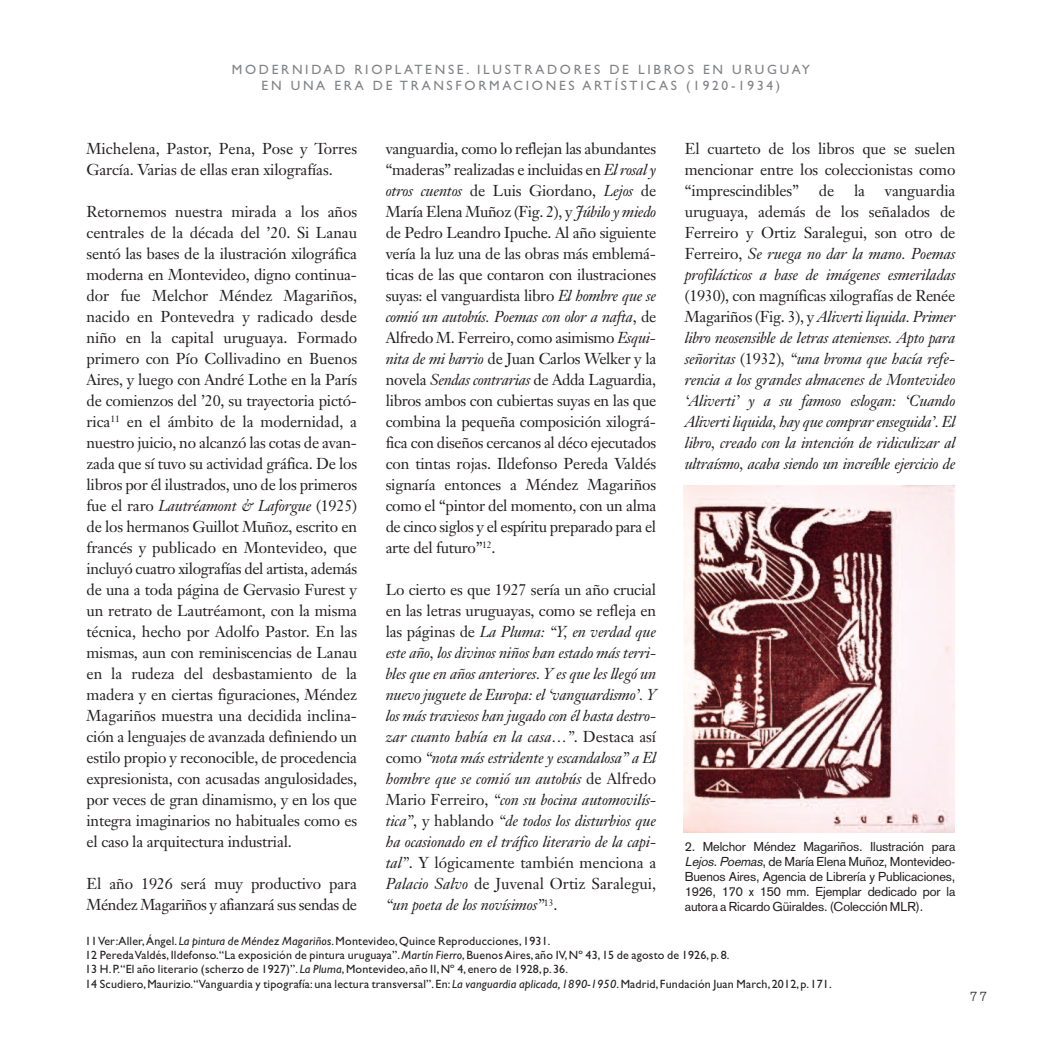
<style>
.page{position:relative;width:1042px;height:1042px;background:#fff}
.page>*{position:absolute;margin:0;border:0;box-sizing:border-box;transform-origin:0 0}
.t1{font:15.6px/21px "Janson Text";letter-spacing:-.01em;color:#231f20;text-align:justify}
.t2{font:italic 15.6px/21px "Janson Text";letter-spacing:-.01em;color:#231f20;text-align:justify}
.t3{font:15.6px/21px "Janson Text";letter-spacing:-.03em;color:#231f20}
.t4{font:13.5px/16.2px "Gill Sans";letter-spacing:.2em;color:#808285;text-align:center}
.t5{font:300 12.9px "Akzidenz Grotesk";color:#231f20}
.t6{font:12.75px/15px "Akzidenz Grotesk";letter-spacing:-.01em;color:#231f20;text-align:justify}
.t7{font:12px/14.4px "Gill Sans";letter-spacing:.015em;color:#231f20}
.s1{font-style:italic}
.s2{font-style:normal}
</style>
<div class="page">
<img style="left:683px;top:485px;width:272px;height:347px">
<p class="t4" style="left:232px;top:61px;width:580px">MODERNIDAD RIOPLATENSE. ILUSTRADORES DE LIBROS EN URUGUAY<br>EN UNA ERA DE TRANSFORMACIONES ARTÍSTICAS (1920-1934)</p>
<p class="t1" style="left:87px;top:139px;width:272px">Michelena, Pastor, Pena, Pose y Torres<br>García. Varias de ellas eran xilografías.</p>
<p class="t1" style="left:87px;top:202px;width:272px">Retornemos nuestra mirada a los años centrales de la década del ’20. Si Lanau sentó las bases de la ilustración xilográfica moderna en Montevideo, digno continua&shy;dor fue Melchor Méndez Magariños, nacido en Pontevedra y radicado desde niño en la capital uruguaya. Formado primero con Pío Collivadino en Buenos Aires, y luego con André Lothe en la París de comienzos del ’20, su trayectoria pictó&shy;rica<sup>11</sup> en el ámbito de la modernidad, a nuestro juicio, no alcanzó las cotas de avan&shy;zada que sí tuvo su actividad gráfica. De los libros por él ilustrados, uno de los primeros fue el raro <span class="s1">Lautréamont &amp; Laforgue</span> (1925) de los hermanos Guillot Muñoz, escrito en francés y publicado en Montevideo, que incluyó cuatro xilografías del artista, además de una a toda página de Gervasio Furest y un retrato de Lautréamont, con la misma técnica, hecho por Adolfo Pastor. En las mismas, aun con reminiscencias de Lanau en la rudeza del desbastamiento de la madera y en ciertas figuraciones, Méndez Magariños muestra una decidida inclina&shy;ción a lenguajes de avanzada definiendo un estilo propio y reconocible, de procedencia expresionista, con acusadas angulosidades, por veces de gran dinamismo, y en los que integra imaginarios no habituales como es el caso la arquitectura industrial.</p>
<p class="t3" style="left:87px;top:874px;width:272px">El año 1926 será muy productivo para<br>Méndez Magariños y afianzará sus sendas de</p>
<p class="t1" style="left:386px;top:139px;width:272px">vanguardia, como lo reflejan las abundantes “maderas” realizadas e incluidas en <span class="s1">El rosal y otros cuentos</span> de Luis Giordano, <span class="s1">Lejos</span> de María Elena Muñoz (Fig. 2), y <span class="s1">Júbilo y miedo </span>de Pedro Leandro Ipuche. Al año siguiente vería la luz una de las obras más emblemá&shy;ticas de las que contaron con ilustraciones suyas: el vanguardista libro <span class="s1">El hombre que se comió un autobús. Poemas con olor a nafta</span>, de Alfredo M. Ferreiro, como asimismo <span class="s1">Esqui&shy;nita de mi barrio</span> de Juan Carlos Welker y la novela <span class="s1">Sendas contrarias</span> de Adda Laguardia, libros ambos con cubiertas suyas en las que combina la pequeña composición xilográ&shy;fica con diseños cercanos al déco ejecutados con tintas rojas. Ildefonso Pereda Valdés signaría entonces a Méndez Magariños como el “pintor del momento, con un alma de cinco siglos y el espíritu preparado para el arte del futuro”<sup>12</sup>.</p>
<p class="t2" style="left:386px;top:580px;width:272px"><span class="s2">Lo cierto es que 1927 sería un año crucial en las letras uruguayas, como se refleja en las páginas de</span> La Pluma: “Y, en verdad que este año, los divinos niños han estado más terri&shy;bles que en años anteriores. Y es que les llegó un nuevo juguete de Europa: el ‘vanguardismo’. Y los más traviesos han jugado con él hasta destro&shy;zar cuanto había en la casa…”<span class="s2">. Destaca así como</span> “nota más estridente y escandalosa” a El hombre que se comió un autobús <span class="s2">de Alfredo Mario Ferreiro,</span> “con su bocina automovilís&shy;tica”<span class="s2">, y hablando</span> “de todos los disturbios que ha ocasionado en el tráfico literario de la capi&shy;tal”<span class="s2">. Y lógicamente también menciona a </span>Palacio Salvo <span class="s2">de Juvenal Ortiz Saralegui, </span>“un poeta de los novísimos”<sup>13</sup><span class="s2">.</span></p>
<p class="t1" style="left:685px;top:139px;width:272px">El cuarteto de los libros que se suelen mencionar entre los coleccionistas como “imprescindibles”</p>
<p class="t1" style="left:685px;top:181px;width:272px;text-indent:200px">vanguardia uruguaya, además de los señalados de Ferreiro y Ortiz Saralegui, son otro de Ferreiro, <span class="s1">Se ruega no dar la mano. Poemas profilácticos a base de imágenes esmeriladas</span></p>
<p class="t2" style="left:685px;top:286px;width:272px"><span class="s2">(1930), con magníficas xilografías de Renée Magariños (Fig. 3), y</span> Aliverti liquida. Primer libro neosensible de letras atenienses. Apto para señoritas <span class="s2">(1932)</span>, “una broma que hacía refe&shy;rencia a los grandes almacenes de Montevideo ‘Aliverti’ y a su famoso eslogan: ‘Cuando Aliverti liquida, hay que comprar enseguida’. El libro, creado con la intención de ridiculizar al ultraísmo, acaba siendo un increíble ejercicio de</p>
<p class="t1" style="left:819px;top:181px;width:17px">de</p>
<p class="t1" style="left:854px;top:181px;width:13px">la</p>
<p class="t6" style="left:685px;top:840px;width:272px">2. Melchor Méndez Magariños. Ilustración para <span class="s1">Lejos.Poemas</span>, de María Elena Muñoz, Montevideo-Buenos Aires, Agencia de Librería y Publicaciones, 1926, 170 x 150 mm. Ejemplar dedicado por la autora a Ricardo Güiraldes. (Colección MLR).</p>
<p class="t7" style="left:85px;top:933px;width:748px">11Ver:Aller,Ángel. <span class="s1">La pintura de Méndez Magariños</span>.Montevideo,Quince Reproducciones,1931.<br>12 PeredaValdés,Ildefonso.“La exposición de pintura uruguaya”.<span class="s1">Martín Fierro</span>,BuenosAires,año IV,Nº 43,15 de agosto de 1926,p.8.<br>13 H.P.“El año literario (scherzo de 1927)”. <span class="s1">La Pluma</span>,Montevideo,año II,Nº 4,enero de 1928,p.36.<br>14 Scudiero,Maurizio.“Vanguardia y tipografía:una lectura transversal”.En:<span class="s1">La vanguardia aplicada,1890-1950</span>.Madrid,Fundación Juan March,2012,p.171.</p>
<p class="t5" style="left:970px;top:992px;width:18px">77</p>
</div>
